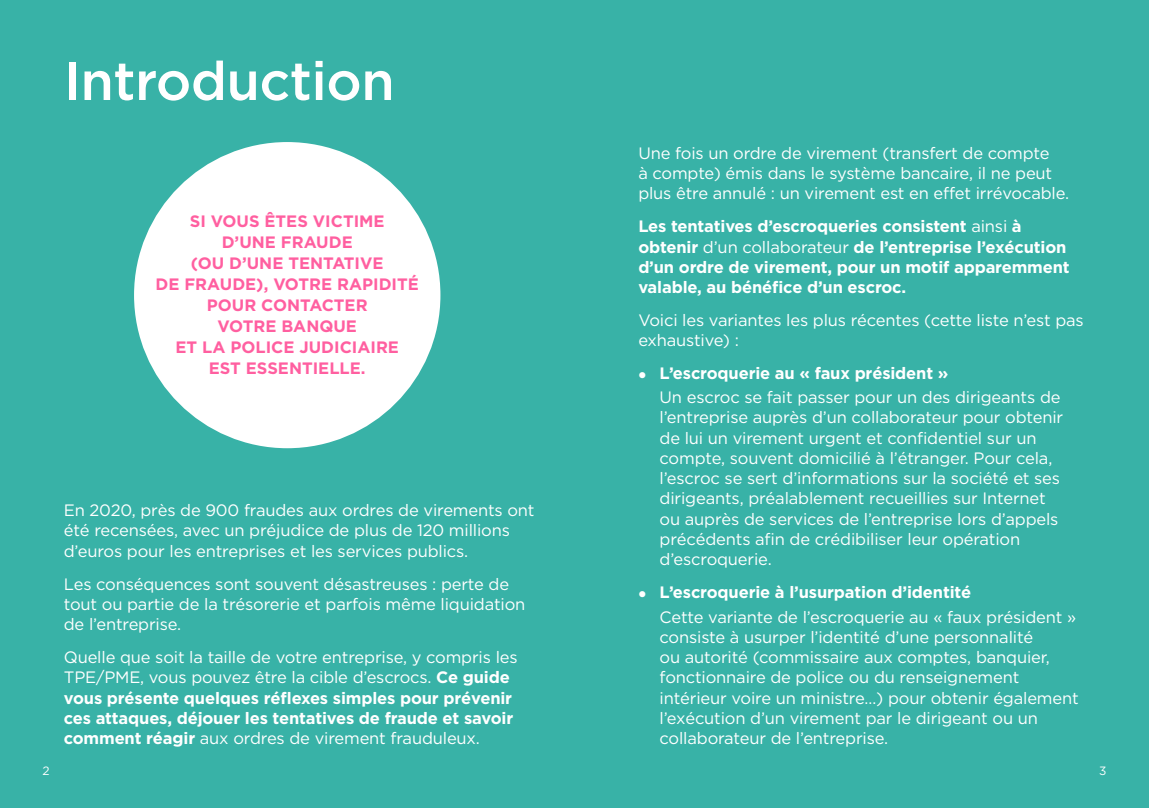
<style>
.page{position:relative;width:1149px;height:808px;background:#fff}
.page>*{position:absolute;margin:0;border:0;box-sizing:border-box;transform-origin:0 0}
.H1_-_chapitres{font:500 54px "Gotham HTF";letter-spacing:-.01em;color:#fff}
.texte_intro{font:16.5px/20.2px "Gotham HTF";letter-spacing:-.01em;color:#fff}
.texte_intro-2{font:700 16.5px/20.2px "Gotham HTF";letter-spacing:-.01em;color:#fff}
.Texte_attention{font:700 16.5px/21px "Gotham HTF";color:#ff5fa0;text-align:center}
.t1{font:12px "Gotham HTF";color:#fff}
.s1{font-weight:700}
.s2{font-weight:400}
</style>
<div class="page">
<div style="left:0;top:0;width:1148px;height:808px;background:#38b2a7"></div>
<div style="left:134px;top:142px;width:306px;height:306px;background:#fff;border-radius:50%"></div>
<h1 class="H1_-_chapitres" style="left:64px;top:50px;width:332px">Introduction</h1>
<p class="Texte_attention" style="left:155px;top:210px;width:265px">SI VOUS ÊTES VICTIME<br>D’UNE FRAUDE<br>(OU D’UNE TENTATIVE<br>DE FRAUDE), VOTRE RAPIDITÉ<br>POUR CONTACTER<br>VOTRE BANQUE<br>ET LA POLICE JUDICIAIRE<br>EST ESSENTIELLE.</p>
<p class="texte_intro" style="left:64px;top:500px;width:472px">En 2020, près de 900 fraudes aux ordres de virements ont été recensées, avec un préjudice de plus de 120 millions d’euros pour les entreprises et les services publics.</p>
<p class="texte_intro" style="left:64px;top:573px;width:463px">Les conséquences sont souvent désastreuses : perte de tout ou partie de la trésorerie et parfois même liquidation de l’entreprise.</p>
<p class="texte_intro" style="left:64px;top:647px;width:455px">Quelle que soit la taille de votre entreprise, y compris les TPE/PME, vous pouvez être la cible d’escrocs. <span class="s1">Ce guide vous présente quelques réflexes simples pour prévenir ces attaques, déjouer les tentatives de fraude et savoir comment réagir</span> aux ordres de virement frauduleux.</p>
<p class="texte_intro" style="left:638px;top:143px;width:432px">Une fois un ordre de virement (transfert de compte<br>à compte) émis dans le système bancaire, il ne peut plus être annulé : un virement est en effet irrévocable.</p>
<p class="texte_intro-2" style="left:638px;top:216px;width:433px">Les tentatives d’escroqueries consistent <span class="s2">ainsi</span> à obtenir <span class="s2">d’un collaborateur</span> de l’entreprise l’exécution d’un ordre de virement, pour un motif apparemment valable, au bénéfice d’un escroc.</p>
<p class="texte_intro" style="left:638px;top:310px;width:447px">Voici les variantes les plus récentes (cette liste n’est pas exhaustive) :</p>
<p class="texte_intro-2" style="left:659px;top:362px;width:290px">L’escroquerie au « faux président »</p>
<p class="texte_intro" style="left:659px;top:387px;width:405px">Un escroc se fait passer pour un des dirigeants de l’entreprise auprès d’un collaborateur pour obtenir de lui un virement urgent et confidentiel sur un compte, souvent domicilié à l’étranger. Pour cela, l’escroc se sert d’informations sur la société et ses dirigeants, préalablement recueillies sur Internet ou auprès de services de l’entreprise lors d’appels précédents afin de crédibiliser leur opération d’escroquerie.</p>
<p class="texte_intro-2" style="left:659px;top:582px;width:313px">L’escroquerie à l’usurpation d’identité</p>
<p class="texte_intro" style="left:659px;top:606px;width:420px">Cette variante de l’escroquerie au « faux président » consiste à usurper l’identité d’une personnalité<br>ou autorité (commissaire aux comptes, banquier, fonctionnaire de police ou du renseignement intérieur voire un ministre…) pour obtenir également l’exécution d’un virement par le dirigeant ou un collaborateur de l’entreprise.</p>
<p class="t1" style="left:43px;top:764px;width:9px">2</p>
<p class="t1" style="left:1098px;top:764px;width:9px">3</p>
</div>
